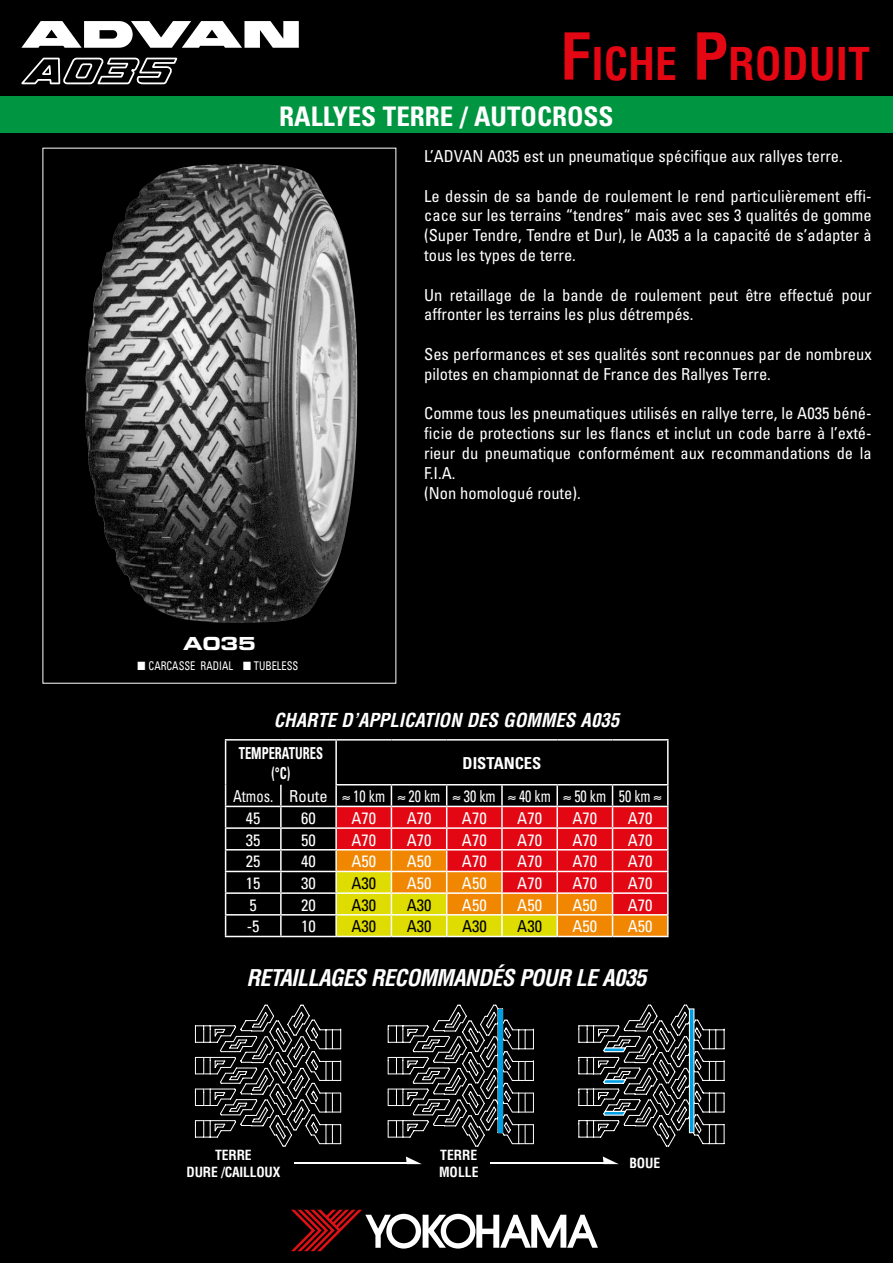
<style>
.page{position:relative;width:893px;height:1263px;background:#000}
.page>*{position:absolute;margin:0;border:0;box-sizing:border-box;transform-origin:0 0}
.t1{font:700 condensed 44.1px "Helvetica";color:#e30613}
.t2{font:700 condensed 27px "Univers";color:#fff}
.t3{font:italic 700 condensed 22.5px "Helvetica";letter-spacing:-.03em;color:#fff}
.t4{font:italic 700 condensed 18.75px "Helvetica";color:#fff}
.t5{font:18px "Eurostile Bold Extended Two";color:#fff}
.t6{font:condensed 16.5px/19.8px "Univers";color:#fff}
.t7{font:condensed 16.5px/33.3px "Univers";color:#fff;scale:.88 1}
.t8{font:condensed 16.5px "Univers";color:#000}
.t9{font:700 condensed 16.5px/19.8px "Univers";color:#fff;text-align:center;scale:.76 1}
.t10{font:700 condensed 13.65px/16.4px "Helvetica";letter-spacing:-.015em;color:#fff;text-align:center}
.t11{font:condensed 12px "Univers";color:#fff;scale:.87 1}
.s1{font-size:63px}
.s2{font-weight:700}
</style>
<div class="page">
<div style="left:0;top:96px;width:893px;height:37px;background:#009641"></div>
<svg style="left:291px;top:1210px;width:307px;height:41px"></svg>
<svg style="left:195px;top:1025px;width:146px;height:122px"></svg>
<svg style="left:210px;top:1004px;width:288px;height:140px"></svg>
<svg style="left:388px;top:1008px;width:146px;height:139px"></svg>
<div style="left:498px;top:1009px;width:5px;height:124px;background:#009fe3"></div>
<svg style="left:578px;top:1004px;width:147px;height:143px"></svg>
<svg style="left:603px;top:1156px;width:16px;height:8px"></svg>
<hr style="left:491px;top:1162px;width:114px;height:2px;background:#fff">
<svg style="left:406px;top:1156px;width:16px;height:8px"></svg>
<hr style="left:294px;top:1162px;width:114px;height:2px;background:#fff">
<hr style="left:336px;top:739px;width:55px;height:1px;background:#fff">
<hr style="left:391px;top:739px;width:56px;height:1px;background:#fff">
<hr style="left:447px;top:739px;width:55px;height:1px;background:#fff">
<hr style="left:502px;top:739px;width:55px;height:1px;background:#fff">
<hr style="left:557px;top:739px;width:56px;height:1px;background:#fff">
<hr style="left:613px;top:739px;width:56px;height:1px;background:#fff">
<hr style="left:667px;top:740px;width:2px;height:44px;background:#fff">
<hr style="left:280px;top:785px;width:2px;height:21px;background:#fff">
<hr style="left:335px;top:784px;width:56px;height:1px;background:#fff">
<hr style="left:335px;top:785px;width:2px;height:21px;background:#fff">
<hr style="left:391px;top:784px;width:56px;height:1px;background:#fff">
<hr style="left:447px;top:784px;width:55px;height:1px;background:#fff">
<hr style="left:502px;top:784px;width:55px;height:1px;background:#fff">
<hr style="left:557px;top:784px;width:56px;height:1px;background:#fff">
<hr style="left:613px;top:784px;width:56px;height:1px;background:#fff">
<hr style="left:667px;top:785px;width:2px;height:21px;background:#fff">
<hr style="left:225px;top:806px;width:56px;height:1px;background:#fff">
<hr style="left:281px;top:806px;width:55px;height:1px;background:#fff">
<hr style="left:280px;top:807px;width:2px;height:20px;background:#fff">
<hr style="left:335px;top:807px;width:2px;height:20px;background:#fff">
<hr style="left:613px;top:806px;width:56px;height:1px;background:#fff">
<hr style="left:667px;top:807px;width:2px;height:20px;background:#fff">
<hr style="left:225px;top:827px;width:56px;height:2px;background:#fff">
<hr style="left:281px;top:827px;width:55px;height:2px;background:#fff">
<hr style="left:280px;top:829px;width:2px;height:20px;background:#fff">
<hr style="left:335px;top:829px;width:2px;height:20px;background:#fff">
<hr style="left:613px;top:827px;width:56px;height:2px;background:#fff">
<hr style="left:667px;top:829px;width:2px;height:20px;background:#fff">
<hr style="left:225px;top:849px;width:56px;height:1px;background:#fff">
<hr style="left:281px;top:849px;width:55px;height:1px;background:#fff">
<hr style="left:280px;top:850px;width:2px;height:21px;background:#fff">
<hr style="left:335px;top:850px;width:2px;height:21px;background:#fff">
<hr style="left:613px;top:849px;width:56px;height:1px;background:#fff">
<hr style="left:667px;top:850px;width:2px;height:21px;background:#fff">
<hr style="left:225px;top:871px;width:56px;height:1px;background:#fff">
<hr style="left:281px;top:871px;width:55px;height:1px;background:#fff">
<hr style="left:280px;top:872px;width:2px;height:20px;background:#fff">
<hr style="left:335px;top:872px;width:2px;height:20px;background:#fff">
<hr style="left:613px;top:871px;width:56px;height:1px;background:#fff">
<hr style="left:667px;top:872px;width:2px;height:20px;background:#fff">
<hr style="left:225px;top:892px;width:56px;height:2px;background:#fff">
<hr style="left:281px;top:892px;width:55px;height:2px;background:#fff">
<hr style="left:280px;top:894px;width:2px;height:20px;background:#fff">
<hr style="left:335px;top:894px;width:2px;height:20px;background:#fff">
<hr style="left:613px;top:892px;width:56px;height:2px;background:#fff">
<hr style="left:667px;top:894px;width:2px;height:20px;background:#fff">
<hr style="left:225px;top:914px;width:56px;height:1px;background:#fff">
<svg style="left:225px;top:785px;width:1px;height:151px"></svg>
<hr style="left:281px;top:914px;width:55px;height:1px;background:#fff">
<hr style="left:280px;top:915px;width:2px;height:21px;background:#fff">
<hr style="left:335px;top:915px;width:2px;height:21px;background:#fff">
<hr style="left:613px;top:914px;width:56px;height:1px;background:#fff">
<svg style="left:336px;top:785px;width:332px;height:151px;background:#ca551f"></svg>
<hr style="left:667px;top:915px;width:2px;height:21px;background:#fff">
<hr style="left:225px;top:936px;width:56px;height:1px;background:#fff">
<hr style="left:281px;top:936px;width:55px;height:1px;background:#fff">
<hr style="left:336px;top:936px;width:55px;height:1px;background:#fff">
<hr style="left:391px;top:936px;width:56px;height:1px;background:#fff">
<hr style="left:447px;top:936px;width:55px;height:1px;background:#fff">
<hr style="left:502px;top:936px;width:55px;height:1px;background:#fff">
<hr style="left:557px;top:936px;width:56px;height:1px;background:#fff">
<hr style="left:613px;top:936px;width:56px;height:1px;background:#fff">
<hr style="left:225px;top:739px;width:56px;height:1px;background:#fff">
<hr style="left:225px;top:740px;width:1px;height:45px;background:#fff">
<hr style="left:281px;top:739px;width:55px;height:1px;background:#fff">
<hr style="left:335px;top:740px;width:2px;height:44px;background:#fff">
<img style="left:85px;top:163px;width:272px;height:460px">
<svg style="left:21px;top:21px;width:278px;height:27px"></svg>
<svg style="left:21px;top:58px;width:156px;height:26px"></svg>
<h1 class="t1" style="left:560px;top:36px;width:312px"><span class="s1">F</span>ICHE <span class="s1">P</span>RODUIT</h1>
<h2 class="t2" style="left:279px;top:100px;width:336px">RALLYES TERRE / AUTOCROSS</h2>
<p class="t5" style="left:183px;top:631px;width:74px">A035</p>
<p class="t11" style="left:137px;top:658px;width:187px">■ CARCASSE RADIAL ■ TUBELESS</p>
<p class="t6" style="left:424px;top:146px;width:420px">L’ADVAN A035 est un pneumatique spécifique aux rallyes terre.</p>
<p class="t6" style="left:424px;top:186px;width:449px;text-align:justify">Le dessin de sa bande de roulement le rend particulièrement effi&shy;cace sur les terrains “tendres“ mais avec ses 3 qualités de gomme (Super Tendre, Tendre et Dur), le A035 a la capacité de s’adapter à tous les types de terre.</p>
<p class="t6" style="left:424px;top:285px;width:449px">Un retaillage de la bande de roulement peut être effectué pour affronter les terrains les plus détrempés.</p>
<p class="t6" style="left:424px;top:344px;width:449px">Ses performances et ses qualités sont reconnues par de nombreux pilotes en championnat de France des Rallyes Terre.</p>
<p class="t6" style="left:424px;top:403px;width:449px">Comme tous les pneumatiques utilisés en rallye terre, le A035 béné&shy;ficie de protections sur les flancs et inclut un code barre à l’exté&shy;rieur du pneumatique conformément aux recommandations de la F.I.A.<br>(Non homologué route).</p>
<p class="t4" style="left:274px;top:708px;width:347px">CHARTE D’APPLICATION DES GOMMES A035</p>
<p class="t9" style="left:239px;top:743px;width:112px">TEMPERATURES (°C)</p>
<p class="t7" style="left:233px;top:746px;width:488px;text-indent:230px"><span class="s2">DISTANCES<br></span>Atmos. Route ≈ 10 km ≈ 20 km ≈ 30 km ≈ 40 km ≈ 50 km 50 km ≈</p>
<p class="t6" style="left:246px;top:808px;width:16px">45</p>
<p class="t6" style="left:301px;top:808px;width:16px">60</p>
<p class="t6" style="left:351px;top:808px;width:26px">A70</p>
<p class="t6" style="left:407px;top:808px;width:26px">A70</p>
<p class="t6" style="left:462px;top:808px;width:26px">A70</p>
<p class="t6" style="left:517px;top:808px;width:26px">A70</p>
<p class="t6" style="left:573px;top:808px;width:26px">A70</p>
<p class="t6" style="left:628px;top:808px;width:26px">A70</p>
<p class="t6" style="left:246px;top:829px;width:16px">35</p>
<p class="t6" style="left:301px;top:829px;width:16px">50</p>
<p class="t6" style="left:351px;top:829px;width:26px">A70</p>
<p class="t6" style="left:407px;top:829px;width:26px">A70</p>
<p class="t6" style="left:462px;top:829px;width:26px">A70</p>
<p class="t6" style="left:517px;top:829px;width:26px">A70</p>
<p class="t6" style="left:573px;top:829px;width:26px">A70</p>
<p class="t6" style="left:628px;top:829px;width:26px">A70</p>
<p class="t6" style="left:246px;top:851px;width:16px">25</p>
<p class="t6" style="left:301px;top:851px;width:16px">40</p>
<p class="t6" style="left:351px;top:851px;width:26px">A50</p>
<p class="t6" style="left:407px;top:851px;width:26px">A50</p>
<p class="t6" style="left:462px;top:851px;width:26px">A70</p>
<p class="t6" style="left:517px;top:851px;width:26px">A70</p>
<p class="t6" style="left:573px;top:851px;width:26px">A70</p>
<p class="t6" style="left:628px;top:851px;width:26px">A70</p>
<p class="t6" style="left:246px;top:873px;width:16px">15</p>
<p class="t6" style="left:301px;top:873px;width:16px">30</p>
<p class="t8" style="left:351px;top:872px;width:26px">A30</p>
<p class="t6" style="left:407px;top:873px;width:26px">A50</p>
<p class="t6" style="left:462px;top:873px;width:26px">A50</p>
<p class="t6" style="left:517px;top:873px;width:26px">A70</p>
<p class="t6" style="left:573px;top:873px;width:26px">A70</p>
<p class="t6" style="left:628px;top:873px;width:26px">A70</p>
<p class="t6" style="left:250px;top:894px;width:9px">5</p>
<p class="t6" style="left:301px;top:894px;width:16px">20</p>
<p class="t8" style="left:351px;top:894px;width:26px">A30</p>
<p class="t8" style="left:407px;top:894px;width:26px">A30</p>
<p class="t6" style="left:462px;top:894px;width:26px">A50</p>
<p class="t6" style="left:517px;top:894px;width:26px">A50</p>
<p class="t6" style="left:573px;top:894px;width:26px">A50</p>
<p class="t6" style="left:628px;top:894px;width:26px">A70</p>
<p class="t6" style="left:247px;top:916px;width:14px">-5</p>
<p class="t6" style="left:301px;top:916px;width:16px">10</p>
<p class="t8" style="left:351px;top:916px;width:26px">A30</p>
<p class="t8" style="left:407px;top:916px;width:26px">A30</p>
<p class="t8" style="left:462px;top:916px;width:26px">A30</p>
<p class="t8" style="left:517px;top:916px;width:26px">A30</p>
<p class="t6" style="left:573px;top:916px;width:26px">A50</p>
<p class="t6" style="left:628px;top:916px;width:26px">A50</p>
<h3 class="t3" style="left:246px;top:964px;width:401px">RETAILLAGES RECOMMANDÉS POUR LE A035</h3>
<p class="t10" style="left:187px;top:1147px;width:95px">TERRE<br>DURE /CAILLOUX</p>
<p class="t10" style="left:439px;top:1147px;width:41px;text-align:left">TERRE<br>MOLLE</p>
<p class="t10" style="left:629px;top:1155px;width:33px">BOUE</p>
</div>
